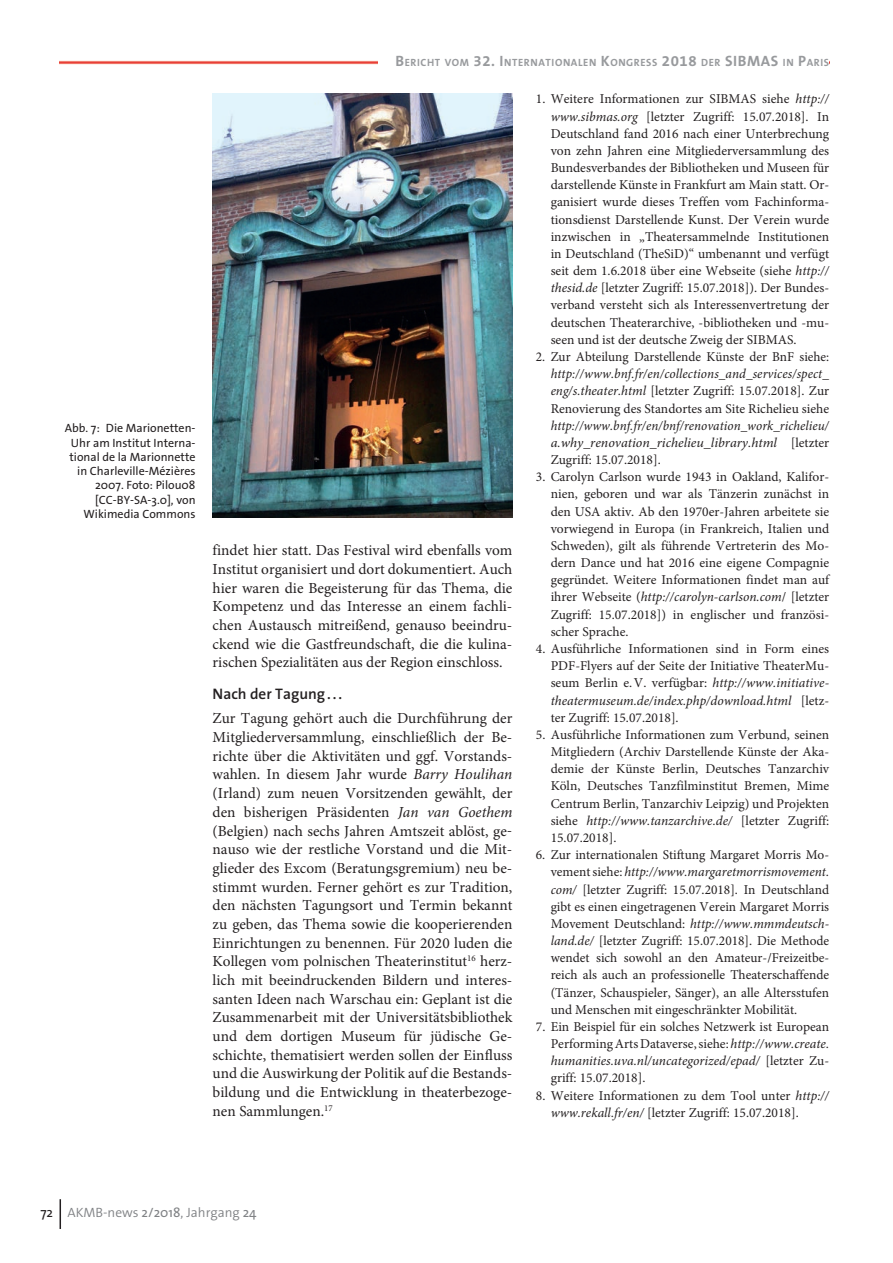
<style>
.page{position:relative;width:893px;height:1263px;background:#fff}
.page>*{position:absolute;margin:0;border:0;box-sizing:border-box;transform-origin:0 0}
.t1{font:15.3px/18.8px "Minion Pro";color:#231f20;text-align:justify}
.t2{font:600 15.3px "The Sans B6";color:#231f20}
.t3{font:13.5px/17.1px "Minion Pro";color:#231f20;text-align:justify}
.t4{font:italic 13.5px/17.1px "Minion Pro";color:#231f20;text-align:justify}
.t5{font:300 13.5px "The Sans B4";color:#808285}
.t6{font:12px/14.2px "The Sans B5 Plain";color:#231f20;text-align:right}
.t7{font:700 10.5px "The Sans B7";letter-spacing:.055em;color:#989a9d}
.s1{font-family:"The Mix"}
.s2{font-size:15px}
.s3{font-style:italic}
.s4{font-style:normal}
.s5{font-family:"The Mix";font-weight:400;color:#231f20}
.s6{font-family:"The Mix";font-weight:400}
</style>
<div class="page">
<img style="left:60px;top:60px;width:318px;height:5px">
<hr style="left:60px;top:1199px;width:1px;height:30px;background:#231f20">
<img style="left:213px;top:94px;width:299px;height:424px">
<p class="t6" style="left:65px;top:422px;width:132px">Abb. <span class="s1">7</span>: Die Marionetten-<br>Uhr am Institut Interna&shy;tional de la Marionnette in Charleville-Mézières<br><span class="s1">2007</span>. Foto: Pilou<span class="s1">08 </span>[CC-BY-SA-<span class="s1">3.0</span>], von<br>Wikimedia Commons</p>
<p class="t7" style="left:395px;top:57px;width:363px"><span class="s2">B</span>ERICHT VOM <span class="s2">32. I</span> NTERNATIONALEN <span class="s2">K</span>ONGRESS <span class="s2">2018</span> DER <span class="s2">SI BMAS</span></p>
<p class="t7" style="left:783px;top:57px;width:48px">IN <span class="s2">P</span>ARIS</p>
<p class="t1" style="left:213px;top:541px;width:301px">findet hier statt. Das Festival wird ebenfalls vom Institut organisiert und dort dokumentiert. Auch hier waren die Begeisterung für das Thema, die Kompetenz und das Interesse an einem fachli&shy;chen Austausch mitreißend, genauso beeindru&shy;ckend wie die Gastfreundschaft, die die kulina&shy;rischen Spezialitäten aus der Region einschloss.</p>
<p class="t2" style="left:213px;top:686px;width:131px">Nach der Tagung. . .</p>
<p class="t1" style="left:213px;top:709px;width:301px">Zur Tagung gehört auch die Durchführung der Mitgliederversammlung, einschließlich der Be&shy;richte über die Aktivitäten und ggf. Vorstands&shy;wahlen. In diesem Jahr wurde <span class="s3">Barry Houlihan </span>(Irland) zum neuen Vorsitzenden gewählt, der den bisherigen Präsidenten <span class="s3">Jan van Goethem </span>(Belgien) nach sechs Jahren Amtszeit ablöst, ge&shy;nauso wie der restliche Vorstand und die Mit&shy;glieder des Excom (Beratungsgremium) neu be&shy;stimmt wurden. Ferner gehört es zur Tradition, den nächsten Tagungsort und Termin bekannt zu geben, das Thema sowie die kooperierenden Einrichtungen zu benennen. Für 2020 luden die Kollegen vom polnischen Theaterinstitut<sup>16</sup> herz&shy;lich mit beeindruckenden Bildern und interes&shy;santen Ideen nach Warschau ein: Geplant ist die Zusammenarbeit mit der Universitätsbibliothek und dem dortigen Museum für jüdische Ge&shy;schichte, thematisiert werden sollen der Einfluss und die Auswirkung der Politik auf die Bestands&shy;bildung und die Entwicklung in theaterbezoge&shy;nen Sammlungen.<sup>17</sup></p>
<p class="t3" style="left:551px;top:91px;width:280px;text-indent:-15px">1. Weitere Informationen zur SIBMAS siehe <span class="s3">http:// www.sibmas.org</span> [letzter Zugriff: 15.07.2018]. In Deutschland fand 2016 nach einer Unterbrechung von zehn Jahren eine Mitgliederversammlung des Bundesverbandes der Bibliotheken und Museen für darstellende Künste in Frankfurt am Main statt. Or&shy;ganisiert wurde dieses Treffen vom Fachinforma&shy;tionsdienst Darstellende Kunst. Der Verein wurde inzwischen in „Theatersammelnde Institutionen in Deutschland (TheSiD)“ umbenannt und verfügt seit dem 1.6.2018 über eine Webseite (siehe <span class="s3">http:// thesid.de</span> [letzter Zugriff: 15.07.2018]). Der Bundes&shy;verband versteht sich als Interessenvertretung der deutschen Theaterarchive, -bibliotheken und -mu&shy;seen und ist der deutsche Zweig der SIBMAS.</p>
<p class="t3" style="left:536px;top:348px;width:295px">2. Zur Abteilung Darstellende Künste der BnF siehe:</p>
<p class="t3" style="left:551px;top:365px;width:280px"><span class="s3">http://www.bnf.fr/en/collections_and_services/spect_ eng/s.theater.html</span> [letzter Zugriff: 15.07.2018]. Zur Renovierung des Standortes am Site Richelieu siehe</p>
<p class="t4" style="left:551px;top:417px;width:280px">http://www.bnf.fr/en/bnf/renovation_work_richelieu/ a.why_renovation_richelieu_library.html <span class="s4">[letzter Zugriff: 15.07.2018].</span></p>
<p class="t3" style="left:551px;top:468px;width:280px;text-indent:-15px">3. Carolyn Carlson wurde 1943 in Oakland, Kalifor&shy;nien, geboren und war als Tänzerin zunächst in den USA aktiv. Ab den 1970er-Jahren arbeitete sie vorwiegend in Europa (in Frankreich, Italien und Schweden), gilt als führende Vertreterin des Mo&shy;dern Dance und hat 2016 eine eigene Compagnie gegründet. Weitere Informationen findet man auf ihrer Webseite (<span class="s3">http://carolyn-carlson.com</span>/ [letzter Zugriff: 15.07.2018]) in englischer und französi&shy;scher Sprache.</p>
<p class="t3" style="left:551px;top:640px;width:280px;text-indent:-15px">4. Ausführliche Informationen sind in Form eines PDF-Flyers auf der Seite der Initiative TheaterMu&shy;seum Berlin e.V. verfügbar: <span class="s3">http://www.initiative&shy;theatermuseum.de/index.php/download.html</span> [letz&shy;ter Zugriff: 15.07.2018].</p>
<p class="t3" style="left:551px;top:726px;width:280px;text-indent:-15px">5. Ausführliche Informationen zum Verbund, seinen Mitgliedern (Archiv Darstellende Künste der Aka&shy;demie der Künste Berlin, Deutsches Tanzarchiv Köln, Deutsches Tanzfilminstitut Bremen, Mime Centrum Berlin, Tanzarchiv Leipzig) und Projekten siehe <span class="s3">http://www.tanzarchive.de/</span> [letzter Zugriff:<br>15.07.2018].</p>
<p class="t3" style="left:551px;top:846px;width:280px;text-indent:-15px">6. Zur internationalen Stiftung Margaret Morris Mo&shy;vement siehe: <span class="s3">http://www.margaretmorrismovement. com/</span> [letzter Zugriff: 15.07.2018]. In Deutschland gibt es einen eingetragenen Verein Margaret Morris Movement Deutschland: <span class="s3">http://www.mmmdeutsch&shy;land.de/</span> [letzter Zugriff: 15.07.2018]. Die Methode wendet sich sowohl an den Amateur-/Freizeitbe&shy;reich als auch an professionelle Theaterschaffende (Tänzer, Schauspieler, Sänger), an alle Altersstufen und Menschen mit eingeschränkter Mobilität.</p>
<p class="t3" style="left:551px;top:1018px;width:280px;text-indent:-15px">7. Ein Beispiel für ein solches Netzwerk ist European Performing Arts Dataverse, siehe: <span class="s3">http://www.create. humanities.uva.nl/uncategorized/epad/</span> [letzter Zu&shy;griff: 15.07.2018].</p>
<p class="t3" style="left:551px;top:1087px;width:280px;text-indent:-15px">8. Weitere Informationen zu dem Tool unter <span class="s3">http:// www.rekall.fr/en/</span> [letzter Zugriff: 15.07.2018].</p>
<p class="t5" style="left:40px;top:1205px;width:218px"><span class="s5">72</span> AKMB-news <span class="s6">2/2018</span>, Jahrgang <span class="s6">24</span></p>
</div>
